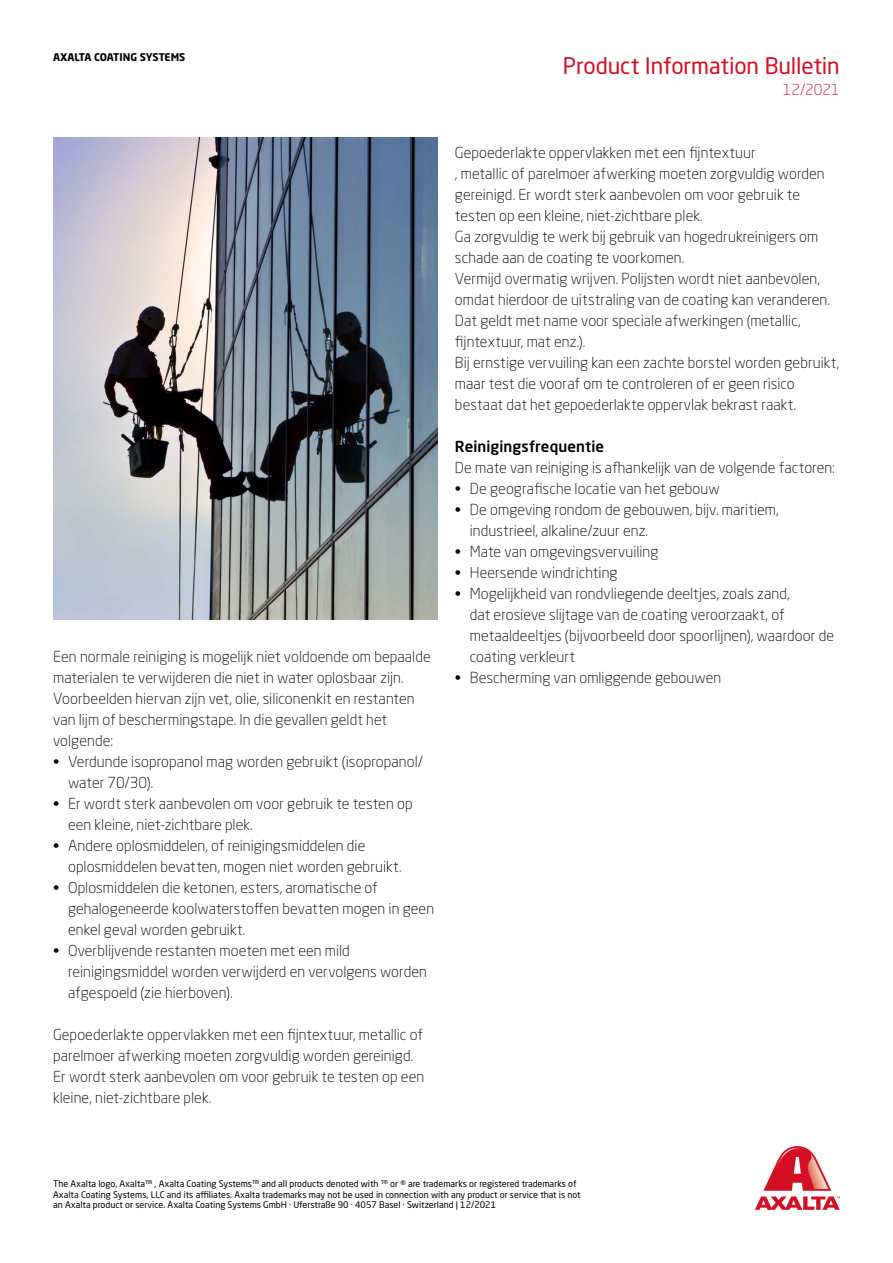
<style>
.page{position:relative;width:893px;height:1263px;background:#fff}
.page>*{position:absolute;margin:0;border:0;box-sizing:border-box;transform-origin:0 0}
.t1{font:22.5px "Neo Sans Pro";letter-spacing:-.005em;color:#d40f23}
.t2{font:300 15px/21px "Neo Sans Pro";letter-spacing:.005em;color:#000}
.t3{font:500 15px "Neo Sans Pro";letter-spacing:.005em;color:#000}
.t4{font:300 15px "Neo Sans Pro";letter-spacing:-.01em;color:#d40f23}
.t5{font:700 10.5px "Neo Sans Pro";letter-spacing:-.01em;color:#000}
.t6{font:9px/10.5px "Neo Sans Pro";color:#000}
</style>
<div class="page">
<img style="left:53px;top:137px;width:385px;height:483px">
<svg style="left:755px;top:1146px;width:85px;height:64px"></svg>
<p class="t5" style="left:53px;top:50px;width:134px">AXALTA COATING SYSTEMS</p>
<p class="t2" style="left:53px;top:646px;width:379px">Een normale reiniging is mogelijk niet voldoende om bepaalde materialen te verwijderen die niet in water oplosbaar zijn.<br>Voorbeelden hiervan zijn vet, olie, siliconenkit en restanten van lijm of beschermingstape. In die gevallen geldt het volgende:</p>
<p class="t2" style="left:68px;top:751px;width:356px;text-indent:-15px">• Verdunde isopropanol mag worden gebruikt (isopropanol/ water 70/30).</p>
<p class="t2" style="left:68px;top:793px;width:346px;text-indent:-15px">• Er wordt sterk aanbevolen om voor gebruik te testen op een kleine, niet-zichtbare plek.</p>
<p class="t2" style="left:68px;top:835px;width:335px;text-indent:-15px">• Andere oplosmiddelen, of reinigingsmiddelen die oplosmiddelen bevatten, mogen niet worden gebruikt.</p>
<p class="t2" style="left:68px;top:877px;width:368px;text-indent:-15px">• Oplosmiddelen die ketonen, esters, aromatische of gehalogeneerde koolwaterstoffen bevatten mogen in geen enkel geval worden gebruikt.</p>
<p class="t2" style="left:68px;top:940px;width:360px;text-indent:-15px">• Overblijvende restanten moeten met een mild reinigingsmiddel worden verwijderd en vervolgens worden afgespoeld (zie hierboven).</p>
<p class="t2" style="left:53px;top:1024px;width:373px">Gepoederlakte oppervlakken met een fijntextuur, metallic of parelmoer afwerking moeten zorgvuldig worden gereinigd.<br>Er wordt sterk aanbevolen om voor gebruik te testen op een kleine, niet-zichtbare plek.</p>
<h1 class="t1" style="left:563px;top:52px;width:279px">Product Information Bulletin</h1>
<p class="t4" style="left:783px;top:81px;width:58px">12/2021</p>
<p class="t2" style="left:455px;top:142px;width:386px">Gepoederlakte oppervlakken met een fijntextuur<br>, metallic of parelmoer afwerking moeten zorgvuldig worden gereinigd. Er wordt sterk aanbevolen om voor gebruik te testen op een kleine, niet-zichtbare plek.<br>Ga zorgvuldig te werk bij gebruik van hogedrukreinigers om schade aan de coating te voorkomen.<br>Vermijd overmatig wrijven. Polijsten wordt niet aanbevolen, omdat hierdoor de uitstraling van de coating kan veranderen.<br>Dat geldt met name voor speciale afwerkingen (metallic, fijntextuur, mat enz.).<br>Bij ernstige vervuiling kan een zachte borstel worden gebruikt, maar test die vooraf om te controleren of er geen risico bestaat dat het gepoederlakte oppervlak bekrast raakt.</p>
<p class="t3" style="left:455px;top:437px;width:151px">Reinigingsfrequentie</p>
<p class="t2" style="left:455px;top:457px;width:381px">De mate van reiniging is afhankelijk van de volgende factoren:</p>
<p class="t2" style="left:455px;top:478px;width:266px">• De geografische locatie van het gebouw</p>
<p class="t2" style="left:470px;top:499px;width:310px;text-indent:-15px">• De omgeving rondom de gebouwen, bijv. maritiem, industrieel, alkaline/zuur enz.</p>
<p class="t2" style="left:455px;top:541px;width:205px">• Mate van omgevingsvervuiling</p>
<p class="t2" style="left:455px;top:562px;width:164px">• Heersende windrichting</p>
<p class="t2" style="left:470px;top:583px;width:366px;text-indent:-15px">• Mogelijkheid van rondvliegende deeltjes, zoals zand,<br>dat erosieve slijtage van de coating veroorzaakt, of metaaldeeltjes (bijvoorbeeld door spoorlijnen), waardoor de coating verkleurt</p>
<p class="t2" style="left:455px;top:667px;width:268px">• Bescherming van omliggende gebouwen</p>
<p class="t6" style="left:53px;top:1178px;width:529px">The Axalta logo, Axalta™ , Axalta Coating Systems™ and all products denoted with ™ or ® are trademarks or registered trademarks of<br>Axalta Coating Systems, LLC and its affiliates. Axalta trademarks may not be used in connection with any product or service that is not an Axalta product or service. Axalta Coating Systems GmbH · Uferstraße 90 · 4057 Basel · Switzerland | 12/2021</p>
</div>
